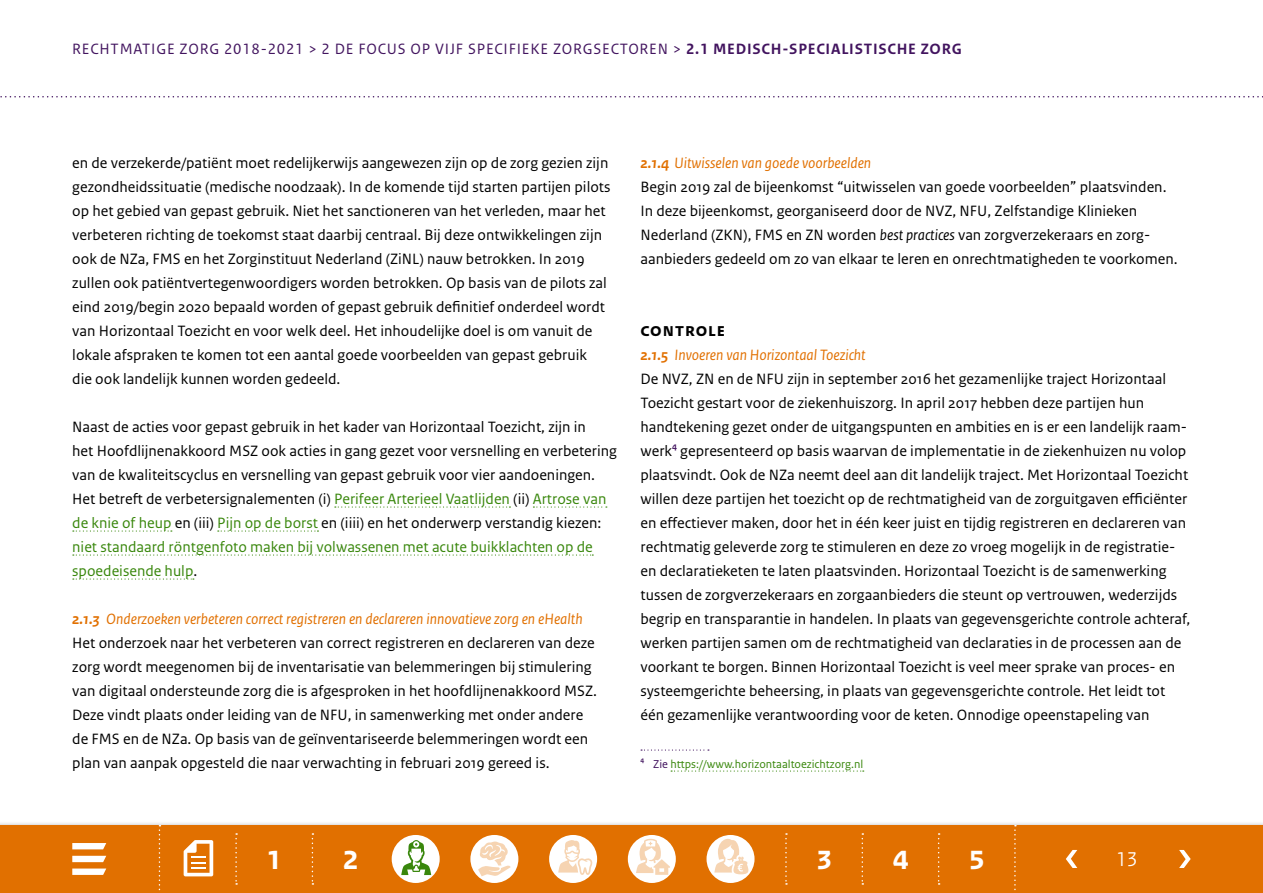
<style>
.page{position:relative;width:1263px;height:893px;background:#fff}
.page>*{position:absolute;margin:0;border:0;box-sizing:border-box;transform-origin:0 0}
.t1{font:700 36px "Rijksoverheid Sans Heading";color:#fff}
.t2{font:21px "Rijksoverheid Sans Heading";color:#fff}
.t3{font:700 19.5px "Rijksoverheid Sans Text";letter-spacing:.05em;color:#000}
.t4{font:15.75px/24px "Rijksoverheid Sans Text";color:#000}
.t5{font:15.75px "Rijksoverheid Sans Text";letter-spacing:.05em;color:#42145f}
.t6{font:12px "Rijksoverheid Sans Text";color:#39870c}
.t7{font:700 9.15px "Rijksoverheid Sans Text";color:#42145f}
.t8{font:700 7.05px "Rijksoverheid Sans Text";color:#42145f}
.s1{font-weight:700}
.s2{color:#39870c}
.s3{font-weight:700;font-style:italic;color:#e17000}
.s4{font-style:italic;color:#e17000}
.s5{font-style:italic}
.s6{color:#42145f}
</style>
<div class="page">
<div style="left:0;top:821px;width:1263px;height:72px;background:#efefef"></div>
<div style="left:0;top:825px;width:1263px;height:68px;background:#e17000"></div>
<svg style="left:1066px;top:850px;width:11px;height:18px"></svg>
<svg style="left:72px;top:843px;width:34px;height:6px"></svg>
<svg style="left:72px;top:856px;width:34px;height:6px"></svg>
<svg style="left:72px;top:868px;width:34px;height:7px"></svg>
<svg style="left:1179px;top:850px;width:12px;height:18px"></svg>
<div style="left:470px;top:835px;width:48px;height:48px;background:#fff;border-radius:50%"></div>
<svg style="left:478px;top:841px;width:33px;height:35px"></svg>
<div style="left:549px;top:835px;width:48px;height:48px;background:#fff;border-radius:50%"></div>
<svg style="left:558px;top:840px;width:34px;height:35px"></svg>
<div style="left:628px;top:835px;width:48px;height:48px;background:#fff;border-radius:50%"></div>
<svg style="left:636px;top:839px;width:34px;height:36px"></svg>
<div style="left:706px;top:835px;width:48px;height:48px;background:#fff;border-radius:50%"></div>
<svg style="left:714px;top:838px;width:34px;height:36px"></svg>
<svg style="left:0;top:96px;width:1263px;height:2px"></svg>
<svg style="left:785px;top:833px;width:2px;height:52px"></svg>
<svg style="left:861px;top:833px;width:2px;height:52px"></svg>
<svg style="left:938px;top:833px;width:2px;height:52px"></svg>
<svg style="left:1014px;top:825px;width:2px;height:66px"></svg>
<svg style="left:159px;top:825px;width:1px;height:66px"></svg>
<svg style="left:184px;top:840px;width:29px;height:36px"></svg>
<svg style="left:312px;top:833px;width:1px;height:52px"></svg>
<svg style="left:235px;top:833px;width:2px;height:52px"></svg>
<div style="left:392px;top:835px;width:48px;height:48px;background:#fff;border-radius:50%"></div>
<svg style="left:401px;top:840px;width:30px;height:35px"></svg>
<svg style="left:335px;top:506px;width:175px;height:2px"></svg>
<svg style="left:533px;top:506px;width:74px;height:2px"></svg>
<svg style="left:73px;top:530px;width:99px;height:2px"></svg>
<svg style="left:218px;top:530px;width:100px;height:2px"></svg>
<svg style="left:73px;top:554px;width:520px;height:2px"></svg>
<svg style="left:73px;top:578px;width:121px;height:2px"></svg>
<svg style="left:641px;top:749px;width:68px;height:2px"></svg>
<svg style="left:671px;top:770px;width:193px;height:2px"></svg>
<p class="t5" style="left:72px;top:40px;width:891px">RECHTMATIGE ZORG 2018-2021 &gt; 2 DE FOCUS OP VIJF SPECIFIEKE ZORGSECTOREN &gt; <span class="s1">2.1 MEDISCH-SPECIALISTISCHE ZORG</span></p>
<p class="t4" style="left:72px;top:151px;width:540px">en de verzekerde/patiënt moet redelijkerwijs aangewezen zijn op de zorg gezien zijn gezondheidssituatie (medische noodzaak). In de komende tijd starten partijen pilots op het gebied van gepast gebruik. Niet het sanctioneren van het verleden, maar het verbeteren richting de toekomst staat daarbij centraal. Bij deze ontwikkelingen zijn ook de NZa, FMS en het Zorginstituut Nederland (ZiNL) nauw betrokken. In 2019 zullen ook patiëntvertegenwoordigers worden betrokken. Op basis van de pilots zal eind 2019/begin 2020 bepaald worden of gepast gebruik definitief onderdeel wordt van Horizontaal Toezicht en voor welk deel. Het inhoudelijke doel is om vanuit de lokale afspraken te komen tot een aantal goede voorbeelden van gepast gebruik die ook landelijk kunnen worden gedeeld.</p>
<p class="t4" style="left:72px;top:415px;width:546px">Naast de acties voor gepast gebruik in het kader van Horizontaal Toezicht, zijn in<br>het Hoofdlijnenakkoord MSZ ook acties in gang gezet voor versnelling en verbetering van de kwaliteitscyclus en versnelling van gepast gebruik voor vier aandoeningen.<br>Het betreft de verbetersignalementen (i) <span class="s2">Perifeer Arterieel Vaatlijden</span> (ii) <span class="s2">Artrose van de knie of heup</span> en (iii) <span class="s2">Pijn op de borst</span> en (iiii) en het onderwerp verstandig kiezen: <span class="s2">niet standaard röntgenfoto maken bij volwassenen met acute buikklachten op de spoedeisende hulp</span>.</p>
<p class="t4" style="left:72px;top:607px;width:526px"><span class="s3">2.1.3</span> <span class="s4">Onderzoeken verbeteren correct registreren en declareren innovatieve zorg en eHealth </span>Het onderzoek naar het verbeteren van correct registreren en declareren van deze zorg wordt meegenomen bij de inventarisatie van belemmeringen bij stimulering van digitaal ondersteunde zorg die is afgesproken in het hoofdlijnenakkoord MSZ.<br>Deze vindt plaats onder leiding van de NFU, in samenwerking met onder andere de FMS en de NZa. Op basis van de geïnventariseerde belemmeringen wordt een plan van aanpak opgesteld die naar verwachting in februari 2019 gereed is.</p>
<p class="t4" style="left:640px;top:151px;width:539px"><span class="s3">2.1.4</span> <span class="s4">Uitwisselen van goede voorbeelden<br></span>Begin 2019 zal de bijeenkomst “uitwisselen van goede voorbeelden” plaatsvinden.<br>In deze bijeenkomst, georganiseerd door de NVZ, NFU, Zelfstandige Klinieken Nederland (ZKN), FMS en ZN worden <span class="s5">best practices</span> van zorgverzekeraars en zorg&shy;aanbieders gedeeld om zo van elkaar te leren en onrechtmatigheden te voorkomen.</p>
<p class="t3" style="left:640px;top:319px;width:86px">controle</p>
<p class="t4" style="left:640px;top:343px;width:548px"><span class="s3">2.1.5</span> <span class="s4">Invoeren van Horizontaal Toezicht<br></span>De NVZ, ZN en de NFU zijn in september 2016 het gezamenlijke traject Horizontaal Toezicht gestart voor de ziekenhuiszorg. In april 2017 hebben deze partijen hun handtekening gezet onder de uitgangspunten en ambities en is er een landelijk raam&shy;werk</p>
<p class="t7" style="left:672px;top:440px;width:6px">4</p>
<p class="t4" style="left:640px;top:439px;width:551px;text-indent:40px">gepresenteerd op basis waarvan de implementatie in de ziekenhuizen nu volop plaatsvindt. Ook de NZa neemt deel aan dit landelijk traject. Met Horizontaal Toezicht willen deze partijen het toezicht op de rechtmatigheid van de zorguitgaven efficiënter en effectiever maken, door het in één keer juist en tijdig registreren en declareren van rechtmatig geleverde zorg te stimuleren en deze zo vroeg mogelijk in de registratie&shy;en declaratieketen te laten plaatsvinden. Horizontaal Toezicht is de samenwerking tussen de zorgverzekeraars en zorgaanbieders die steunt op vertrouwen, wederzijds begrip en transparantie in handelen. In plaats van gegevensgerichte controle achteraf, werken partijen samen om de rechtmatigheid van declaraties in de processen aan de voorkant te borgen. Binnen Horizontaal Toezicht is veel meer sprake van proces- en systeemgerichte beheersing, in plaats van gegevensgerichte controle. Het leidt tot één gezamenlijke verantwoording voor de keten. Onnodige opeenstapeling van</p>
<p class="t8" style="left:640px;top:755px;width:5px">4</p>
<p class="t6" style="left:653px;top:757px;width:212px"><span class="s6">Zie</span> https://www.horizontaaltoezichtzorg.nl</p>
<h1 class="t1" style="left:267px;top:837px;width:17px">1</h1>
<h1 class="t1" style="left:343px;top:837px;width:17px">2</h1>
<h1 class="t1" style="left:816px;top:837px;width:17px">3</h1>
<h1 class="t1" style="left:893px;top:837px;width:17px">4</h1>
<h1 class="t1" style="left:969px;top:837px;width:17px">5</h1>
<h2 class="t2" style="left:1116px;top:847px;width:23px">13</h2>
</div>
